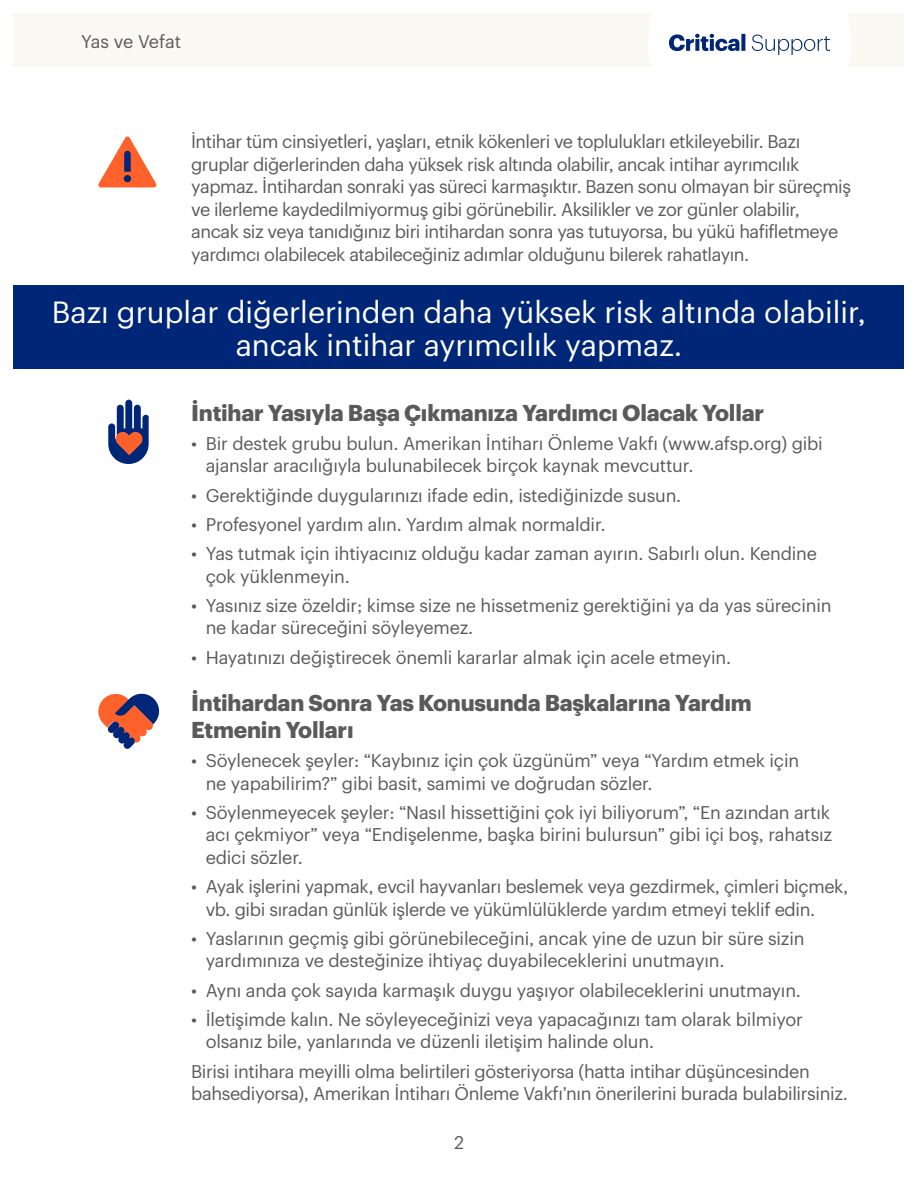
<style>
.page{position:relative;width:918px;height:1188px;background:#fff}
.page>*{position:absolute;margin:0;border:0;box-sizing:border-box;transform-origin:0 0}
.Headline-subhead{font:30px/33px "Graphik UHG";color:#fff;text-align:center}
.Section_Subhead{font:700 22.5px/27px "Graphik UHG";letter-spacing:-.01em;color:#5a5a5a}
.Body{font:18px/22.5px "Graphik UHG";letter-spacing:-.015em;color:#5a5a5a}
</style>
<div class="page">
<div style="left:14px;top:14px;width:890px;height:54px;background:#fbf9f4"></div>
<svg style="left:648px;top:13px;width:203px;height:55px"></svg>
<div style="left:14px;top:286px;width:890px;height:83px;background:#002677"></div>
<svg style="left:98px;top:136px;width:59px;height:51px"></svg>
<svg style="left:108px;top:400px;width:41px;height:64px"></svg>
<svg style="left:98px;top:693px;width:62px;height:56px"></svg>
<p class="Body" style="left:81px;top:29px;width:102px">Yas ve Vefat</p>
<p class="Body" style="left:191px;top:129px;width:661px">İntihar tüm cinsiyetleri, yaşları, etnik kökenleri ve toplulukları etkileyebilir. Bazı gruplar diğerlerinden daha yüksek risk altında olabilir, ancak intihar ayrımcılık yapmaz. İntihardan sonraki yas süreci karmaşıktır. Bazen sonu olmayan bir süreçmiş ve ilerleme kaydedilmiyormuş gibi görünebilir. Aksilikler ve zor günler olabilir, ancak siz veya tanıdığınız biri intihardan sonra yas tutuyorsa, bu yükü hafifletmeye yardımcı olabilecek atabileceğiniz adımlar olduğunu bilerek rahatlayın.</p>
<p class="Headline-subhead" style="left:52px;top:293px;width:816px">Bazı gruplar diğerlerinden daha yüksek risk altında olabilir, ancak intihar ayrımcılık yapmaz.</p>
<p class="Section_Subhead" style="left:191px;top:397px;width:574px">İntihar Yasıyla Başa Çıkmanıza Yardımcı Olacak Yollar</p>
<p class="Body" style="left:206px;top:431px;width:619px;text-indent:-15px">• Bir destek grubu bulun. Amerikan İntiharı Önleme Vakfı (www.afsp.org) gibi ajanslar aracılığıyla bulunabilecek birçok kaynak mevcuttur.</p>
<p class="Body" style="left:191px;top:482px;width:492px">• Gerektiğinde duygularınızı ifade edin, istediğinizde susun.</p>
<p class="Body" style="left:191px;top:512px;width:416px">• Profesyonel yardım alın. Yardım almak normaldir.</p>
<p class="Body" style="left:206px;top:541px;width:613px;text-indent:-15px">• Yas tutmak için ihtiyacınız olduğu kadar zaman ayırın. Sabırlı olun. Kendine çok yüklenmeyin.</p>
<p class="Body" style="left:206px;top:593px;width:627px;text-indent:-15px">• Yasınız size özeldir; kimse size ne hissetmeniz gerektiğini ya da yas sürecinin ne kadar süreceğini söyleyemez.</p>
<p class="Body" style="left:191px;top:644px;width:541px">• Hayatınızı değiştirecek önemli kararlar almak için acele etmeyin.</p>
<p class="Section_Subhead" style="left:191px;top:687px;width:562px">İntihardan Sonra Yas Konusunda Başkalarına Yardım<br>Etmenin Yolları</p>
<p class="Body" style="left:206px;top:748px;width:595px;text-indent:-15px">• Söylenecek şeyler: “Kaybınız için çok üzgünüm” veya “Yardım etmek için ne yapabilirim?” gibi basit, samimi ve doğrudan sözler.</p>
<p class="Body" style="left:206px;top:800px;width:628px;text-align:justify;text-indent:-15px">• Söylenmeyecek şeyler: “Nasıl hissettiğini çok iyi biliyorum”, “En azından artık acı çekmiyor” veya “Endişelenme, başka birini bulursun” gibi içi boş, rahatsız edici sözler.</p>
<p class="Body" style="left:206px;top:874px;width:644px;text-indent:-15px">• Ayak işlerini yapmak, evcil hayvanları beslemek veya gezdirmek, çimleri biçmek, vb. gibi sıradan günlük işlerde ve yükümlülüklerde yardım etmeyi teklif edin.</p>
<p class="Body" style="left:206px;top:926px;width:600px;text-indent:-15px">• Yaslarının geçmiş gibi görünebileceğini, ancak yine de uzun bir süre sizin yardımınıza ve desteğinize ihtiyaç duyabileceklerini unutmayın.</p>
<p class="Body" style="left:191px;top:977px;width:611px">• Aynı anda çok sayıda karmaşık duygu yaşıyor olabileceklerini unutmayın.</p>
<p class="Body" style="left:206px;top:1007px;width:599px;text-indent:-15px">• İletişimde kalın. Ne söyleyeceğinizi veya yapacağınızı tam olarak bilmiyor olsanız bile, yanlarında ve düzenli iletişim halinde olun.</p>
<p class="Body" style="left:191px;top:1058px;width:658px">Birisi intihara meyilli olma belirtileri gösteriyorsa (hatta intihar düşüncesinden bahsediyorsa), Amerikan İntiharı Önleme Vakfı’nın önerilerini burada bulabilirsiniz.</p>
<p class="Body" style="left:454px;top:1129px;width:11px">2</p>
</div>
